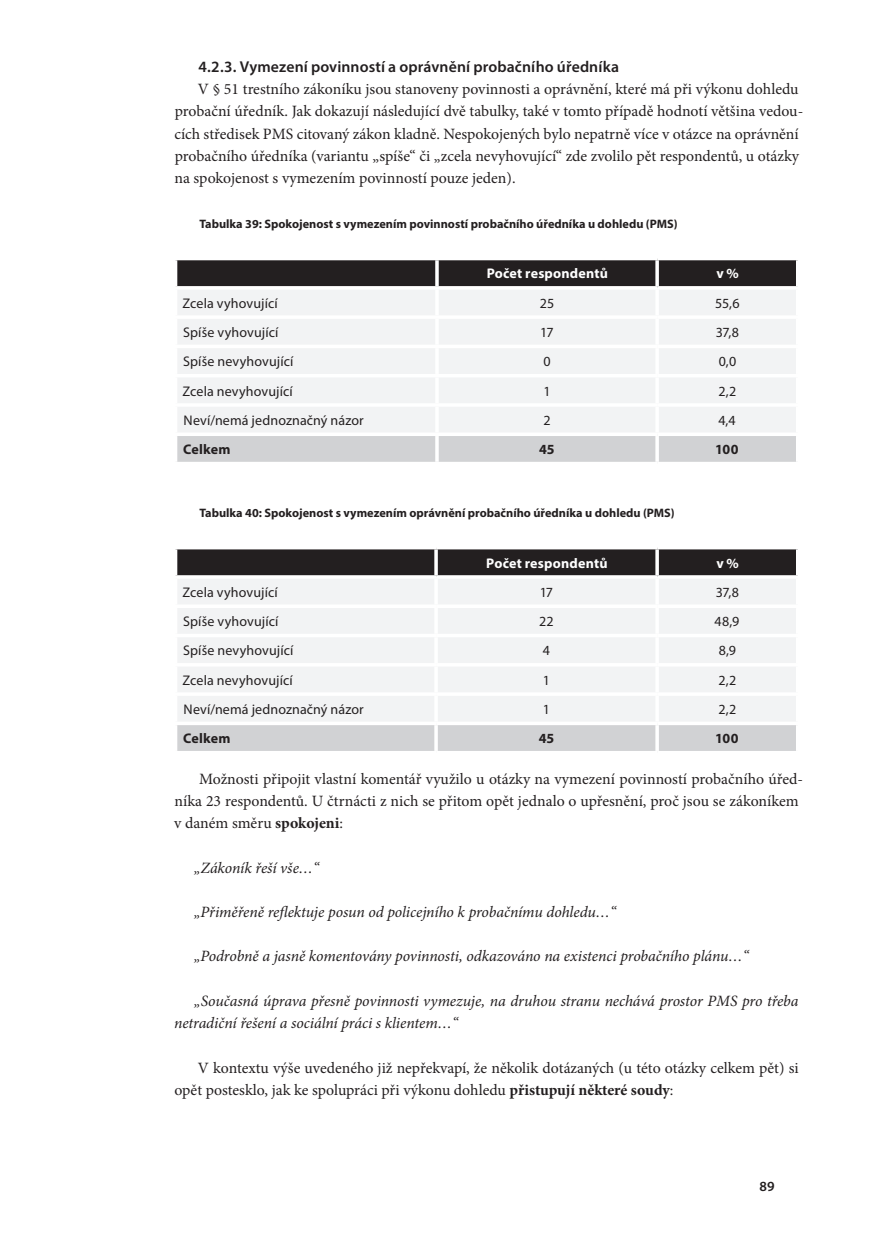
<style>
.page{position:relative;width:874px;height:1241px;background:#fff}
.page>*{position:absolute;margin:0;border:0;box-sizing:border-box;transform-origin:0 0}
.t1{font:15.75px/22.2px "Minion Pro";color:#231f20}
.t2{font:italic 15.75px/22.2px "Minion Pro";letter-spacing:-.005em;color:#231f20}
.t3{font:600 15.75px "Myriad Pro";letter-spacing:.005em;color:#231f20}
.t4{font:14px "Myriad Pro";letter-spacing:.005em;color:#231f20}
.t5{font:700 14px "Myriad Pro";letter-spacing:.015em;color:#fff}
.t6{font:700 14px "Myriad Pro";letter-spacing:.01em;color:#231f20}
.t7{font:600 14px "Myriad Pro";color:#231f20}
.t8{font:700 12.25px "Myriad Pro";color:#231f20}
.s1{font-weight:700}
</style>
<div class="page">
<div style="left:177px;top:260px;width:618px;height:26px;background:#231f20"></div>
<div style="left:178px;top:290px;width:617px;height:142px;background:#f2f3f4"></div>
<div style="left:177px;top:436px;width:618px;height:26px;background:#d1d2d4"></div>
<hr style="left:435px;top:260px;width:3px;height:26px;background:#fff">
<hr style="left:655px;top:260px;width:3px;height:26px;background:#fff">
<svg style="left:795px;top:260px;width:3px;height:26px"></svg>
<hr style="left:435px;top:289px;width:3px;height:26px;background:#fff">
<hr style="left:655px;top:289px;width:3px;height:26px;background:#fff">
<svg style="left:795px;top:290px;width:1px;height:25px"></svg>
<hr style="left:174px;top:315px;width:263px;height:4px;background:#fff">
<hr style="left:437px;top:315px;width:219px;height:4px;background:#fff">
<hr style="left:435px;top:319px;width:3px;height:25px;background:#fff">
<hr style="left:656px;top:315px;width:143px;height:4px;background:#fff">
<hr style="left:655px;top:319px;width:3px;height:25px;background:#fff">
<svg style="left:795px;top:319px;width:1px;height:25px"></svg>
<hr style="left:174px;top:344px;width:263px;height:4px;background:#fff">
<hr style="left:437px;top:344px;width:219px;height:4px;background:#fff">
<hr style="left:435px;top:348px;width:3px;height:26px;background:#fff">
<hr style="left:656px;top:344px;width:143px;height:4px;background:#fff">
<hr style="left:655px;top:348px;width:3px;height:26px;background:#fff">
<svg style="left:795px;top:348px;width:1px;height:26px"></svg>
<hr style="left:174px;top:374px;width:263px;height:3px;background:#fff">
<hr style="left:437px;top:374px;width:219px;height:3px;background:#fff">
<hr style="left:435px;top:377px;width:3px;height:26px;background:#fff">
<hr style="left:656px;top:374px;width:143px;height:3px;background:#fff">
<hr style="left:655px;top:377px;width:3px;height:26px;background:#fff">
<svg style="left:795px;top:378px;width:1px;height:25px"></svg>
<hr style="left:174px;top:403px;width:263px;height:3px;background:#fff">
<hr style="left:437px;top:403px;width:219px;height:3px;background:#fff">
<hr style="left:435px;top:406px;width:3px;height:26px;background:#fff">
<hr style="left:656px;top:403px;width:143px;height:3px;background:#fff">
<hr style="left:655px;top:406px;width:3px;height:26px;background:#fff">
<svg style="left:795px;top:407px;width:1px;height:25px"></svg>
<hr style="left:435px;top:436px;width:3px;height:26px;background:#fff">
<hr style="left:655px;top:436px;width:3px;height:26px;background:#fff">
<svg style="left:795px;top:436px;width:1px;height:26px"></svg>
<div style="left:177px;top:549px;width:618px;height:26px;background:#231f20"></div>
<div style="left:178px;top:579px;width:617px;height:142px;background:#f2f3f4"></div>
<div style="left:177px;top:725px;width:618px;height:25px;background:#d1d2d4"></div>
<hr style="left:434px;top:549px;width:3px;height:26px;background:#fff">
<hr style="left:655px;top:549px;width:3px;height:26px;background:#fff">
<svg style="left:795px;top:549px;width:3px;height:26px"></svg>
<hr style="left:434px;top:578px;width:3px;height:26px;background:#fff">
<hr style="left:655px;top:578px;width:3px;height:26px;background:#fff">
<svg style="left:795px;top:579px;width:1px;height:25px"></svg>
<hr style="left:174px;top:604px;width:262px;height:4px;background:#fff">
<hr style="left:436px;top:604px;width:220px;height:4px;background:#fff">
<hr style="left:434px;top:608px;width:3px;height:25px;background:#fff">
<hr style="left:656px;top:604px;width:143px;height:4px;background:#fff">
<hr style="left:655px;top:608px;width:3px;height:25px;background:#fff">
<svg style="left:795px;top:608px;width:1px;height:25px"></svg>
<hr style="left:174px;top:633px;width:262px;height:4px;background:#fff">
<hr style="left:436px;top:633px;width:220px;height:4px;background:#fff">
<hr style="left:434px;top:637px;width:3px;height:26px;background:#fff">
<hr style="left:656px;top:633px;width:143px;height:4px;background:#fff">
<hr style="left:655px;top:637px;width:3px;height:26px;background:#fff">
<svg style="left:795px;top:638px;width:1px;height:25px"></svg>
<hr style="left:174px;top:663px;width:262px;height:3px;background:#fff">
<hr style="left:436px;top:663px;width:220px;height:3px;background:#fff">
<hr style="left:434px;top:666px;width:3px;height:26px;background:#fff">
<hr style="left:656px;top:663px;width:143px;height:3px;background:#fff">
<hr style="left:655px;top:666px;width:3px;height:26px;background:#fff">
<svg style="left:795px;top:667px;width:1px;height:25px"></svg>
<hr style="left:174px;top:692px;width:262px;height:3px;background:#fff">
<hr style="left:436px;top:692px;width:220px;height:3px;background:#fff">
<hr style="left:434px;top:695px;width:3px;height:26px;background:#fff">
<hr style="left:656px;top:692px;width:143px;height:3px;background:#fff">
<hr style="left:655px;top:695px;width:3px;height:26px;background:#fff">
<svg style="left:795px;top:696px;width:1px;height:25px"></svg>
<hr style="left:434px;top:725px;width:3px;height:25px;background:#fff">
<hr style="left:655px;top:725px;width:3px;height:25px;background:#fff">
<svg style="left:795px;top:725px;width:1px;height:25px"></svg>
<svg style="left:177px;top:750px;width:258px;height:1px"></svg>
<svg style="left:438px;top:750px;width:218px;height:1px"></svg>
<svg style="left:659px;top:750px;width:137px;height:1px"></svg>
<p class="t3" style="left:198px;top:57px;width:422px">4.2.3. Vymezení povinností a oprávnění probačního úředníka</p>
<p class="t1" style="left:174px;top:78px;width:630px;text-indent:24px">V § 51 trestního zákoníku jsou stanoveny povinnosti a oprávnění, které má při výkonu dohledu probační úředník. Jak dokazují následující dvě tabulky, také v tomto případě hodnotí většina vedou&shy;cích středisek PMS citovaný zákon kladně. Nespokojených bylo nepatrně více v otázce na oprávnění probačního úředníka (variantu „spíše“ či „zcela nevyhovující“ zde zvolilo pět respondentů, u otázky na spokojenost s vymezením povinností pouze jeden).</p>
<p class="t8" style="left:199px;top:215px;width:479px">Tabulka 39: Spokojenost s vymezením povinností probačního úředníka u dohledu (PMS)</p>
<p class="t5" style="left:486px;top:264px;width:123px">Počet respondentů</p>
<p class="t5" style="left:716px;top:264px;width:24px">v %</p>
<p class="t4" style="left:182px;top:294px;width:97px">Zcela vyhovující</p>
<p class="t4" style="left:539px;top:294px;width:16px">25</p>
<p class="t4" style="left:714px;top:294px;width:26px">55,6</p>
<p class="t4" style="left:183px;top:323px;width:97px">Spíše vyhovující</p>
<p class="t4" style="left:540px;top:323px;width:15px">17</p>
<p class="t4" style="left:715px;top:323px;width:25px">37,8</p>
<p class="t4" style="left:183px;top:353px;width:112px">Spíše nevyhovující</p>
<p class="t4" style="left:543px;top:353px;width:9px">0</p>
<p class="t4" style="left:718px;top:353px;width:19px">0,0</p>
<p class="t4" style="left:182px;top:382px;width:112px">Zcela nevyhovující</p>
<p class="t4" style="left:543px;top:382px;width:9px">1</p>
<p class="t4" style="left:718px;top:382px;width:19px">2,2</p>
<p class="t4" style="left:183px;top:411px;width:182px">Neví/nemá jednoznačný názor</p>
<p class="t4" style="left:543px;top:411px;width:9px">2</p>
<p class="t4" style="left:718px;top:411px;width:19px">4,4</p>
<p class="t6" style="left:183px;top:440px;width:49px">Celkem</p>
<p class="t6" style="left:539px;top:440px;width:17px">45</p>
<p class="t6" style="left:714px;top:440px;width:25px">100</p>
<p class="t8" style="left:199px;top:504px;width:476px">Tabulka 40: Spokojenost s vymezením oprávnění probačního úředníka u dohledu (PMS)</p>
<p class="t5" style="left:486px;top:553px;width:123px">Počet respondentů</p>
<p class="t5" style="left:716px;top:553px;width:24px">v %</p>
<p class="t4" style="left:182px;top:583px;width:97px">Zcela vyhovující</p>
<p class="t4" style="left:539px;top:583px;width:15px">17</p>
<p class="t4" style="left:715px;top:583px;width:25px">37,8</p>
<p class="t4" style="left:183px;top:612px;width:97px">Spíše vyhovující</p>
<p class="t4" style="left:539px;top:612px;width:16px">22</p>
<p class="t4" style="left:714px;top:612px;width:26px">48,9</p>
<p class="t4" style="left:183px;top:642px;width:112px">Spíše nevyhovující</p>
<p class="t4" style="left:542px;top:642px;width:9px">4</p>
<p class="t4" style="left:718px;top:642px;width:19px">8,9</p>
<p class="t4" style="left:182px;top:671px;width:112px">Zcela nevyhovující</p>
<p class="t4" style="left:542px;top:671px;width:9px">1</p>
<p class="t4" style="left:718px;top:671px;width:19px">2,2</p>
<p class="t4" style="left:183px;top:700px;width:182px">Neví/nemá jednoznačný názor</p>
<p class="t4" style="left:542px;top:700px;width:9px">1</p>
<p class="t4" style="left:718px;top:700px;width:19px">2,2</p>
<p class="t6" style="left:183px;top:729px;width:49px">Celkem</p>
<p class="t6" style="left:538px;top:729px;width:17px">45</p>
<p class="t6" style="left:715px;top:729px;width:25px">100</p>
<p class="t1" style="left:174px;top:767px;width:630px;text-indent:25px">Možnosti připojit vlastní komentář využilo u otázky na vymezení povinností probačního úřed&shy;níka 23 respondentů. U čtrnácti z nich se přitom opět jednalo o upřesnění, proč jsou se zákoníkem v daném směru <span class="s1">spokojeni</span>:</p>
<p class="t2" style="left:194px;top:856px;width:127px">„Zákoník řeší vše…“</p>
<p class="t2" style="left:194px;top:900px;width:423px">„Přiměřeně reflektuje posun od policejního k probačnímu dohledu…“</p>
<p class="t2" style="left:194px;top:945px;width:556px">„Podrobně a jasně komentovány povinnosti, odkazováno na existenci probačního plánu…“</p>
<p class="t2" style="left:174px;top:989px;width:625px;text-indent:20px">„Současná úprava přesně povinnosti vymezuje, na druhou stranu nechává prostor PMS pro třeba netradiční řešení a sociální práci s klientem…“</p>
<p class="t1" style="left:174px;top:1056px;width:625px;text-indent:24px">V kontextu výše uvedeného již nepřekvapí, že několik dotázaných (u této otázky celkem pět) si opět postesklo, jak ke spolupráci při výkonu dohledu <span class="s1">přistupují některé soudy</span>:</p>
<p class="t7" style="left:759px;top:1177px;width:17px">89</p>
</div>
